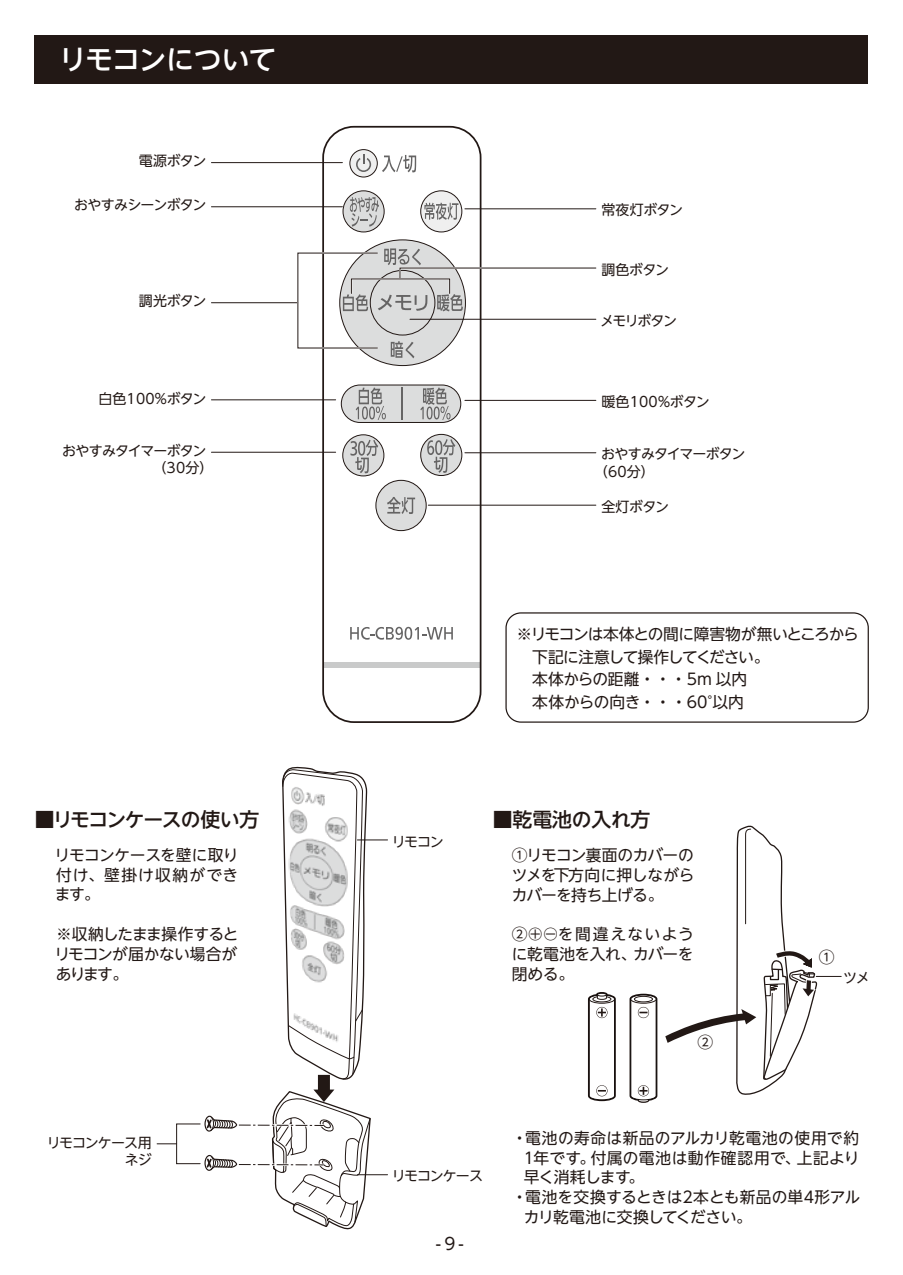
<style>
.page{position:relative;width:903px;height:1275px;background:#fff}
.page>*{position:absolute;margin:0;border:0;box-sizing:border-box;transform-origin:0 0}
.t1{font:500 28px "UD Shin Go NT Pro";letter-spacing:-.04em;color:#fff}
.t2{font:500 19.78px "UD Shin Go NT Pro";letter-spacing:-.065em;color:#221815}
.t3{font:500 19.78px "UD Shin Go NT Pro";letter-spacing:-.02em;color:#221815}
.t4{font:16.62px "UD Shin Go NT Pro";color:#221815}
.t5{font:15.75px/19.8px "UD Shin Go NT Pro";letter-spacing:-.02em;color:#221815;text-align:justify}
.t6{font:15.75px "UD Shin Go NT Pro";letter-spacing:-.04em;color:#221815}
.t7{font:15.75px "UD Shin Go NT Pro";letter-spacing:.01em;color:#221815}
.t8{font:15.75px "UD Shin Go NT Pro";letter-spacing:-.065em;color:#221815}
.t9{font:15.75px "UD Shin Go NT Pro";letter-spacing:.02em;color:#221815}
.t10{font:15.75px "UD Shin Go NT Pro";letter-spacing:.025em;color:#221815}
.t11{font:15.75px "UD Shin Go NT Pro";letter-spacing:-.075em;color:#221815}
.t12{font:15.75px "UD Shin Go NT Pro";color:#221815}
.t13{font:14px/17.5px "UD Shin Go NT Pro";letter-spacing:-.06em;color:#221815}
.t14{font:14px "UD Shin Go NT Pro";letter-spacing:.01em;color:#221815}
</style>
<div class="page">
<div style="left:350px;top:150px;width:27px;height:27px;background:#efefef;border-radius:50%"></div>
<div style="left:349px;top:149px;width:29px;height:28px;border:1px solid #221815;border-radius:50%"></div>
<div style="left:343px;top:191px;width:41px;height:41px;background:#dcdddd;border-radius:50%"></div>
<div style="left:343px;top:190px;width:41px;height:42px;border:1px solid #221815;border-radius:50%"></div>
<div style="left:421px;top:434px;width:41px;height:41px;background:#dcdddd;border-radius:50%"></div>
<div style="left:420px;top:434px;width:42px;height:42px;border:1px solid #221815;border-radius:50%"></div>
<div style="left:340px;top:240px;width:125px;height:126px;background:#dcdddd;border-radius:50%"></div>
<div style="left:370px;top:270px;width:65px;height:65px;border:1px solid #221815;border-radius:50%"></div>
<div style="left:341px;top:385px;width:120px;height:37px;background:#dcdddd;border-radius:19px"></div>
<div style="left:341px;top:385px;width:120px;height:38px;border:1px solid #221815;border-radius:19px"></div>
<div style="left:343px;top:435px;width:41px;height:41px;background:#dcdddd;border-radius:50%"></div>
<div style="left:342px;top:434px;width:42px;height:42px;border:1px solid #221815;border-radius:50%"></div>
<div style="left:421px;top:191px;width:41px;height:41px;background:#efefef;border-radius:50%"></div>
<div style="left:420px;top:190px;width:42px;height:42px;border:1px solid #221815;border-radius:50%"></div>
<div style="left:376px;top:480px;width:50px;height:51px;background:#dcdddd;border-radius:50%"></div>
<div style="left:375px;top:480px;width:52px;height:51px;border:1px solid #221815;border-radius:50%"></div>
<div style="left:323px;top:662px;width:157px;height:6px;background:#c9caca"></div>
<svg style="left:424px;top:203px;width:34px;height:17px"></svg>
<svg style="left:378px;top:295px;width:49px;height:16px"></svg>
<svg style="left:387px;top:497px;width:28px;height:17px"></svg>
<svg style="left:343px;top:294px;width:25px;height:17px"></svg>
<svg style="left:437px;top:294px;width:26px;height:17px"></svg>
<svg style="left:356px;top:387px;width:30px;height:33px"></svg>
<svg style="left:420px;top:387px;width:30px;height:33px"></svg>
<svg style="left:382px;top:155px;width:34px;height:17px"></svg>
<svg style="left:356px;top:155px;width:15px;height:17px"></svg>
<svg style="left:391px;top:341px;width:23px;height:17px"></svg>
<svg style="left:350px;top:627px;width:103px;height:13px"></svg>
<svg style="left:350px;top:440px;width:28px;height:33px"></svg>
<svg style="left:427px;top:439px;width:28px;height:34px"></svg>
<hr style="left:401px;top:388px;width:1px;height:32px;background:#656464">
<div style="left:322px;top:126px;width:159px;height:597px;border:2px solid #221815;border-radius:31px"></div>
<svg style="left:350px;top:197px;width:29px;height:30px"></svg>
<div style="left:35px;top:35px;width:833px;height:49px;background:#221815"></div>
<hr style="left:465px;top:208px;width:131px;height:1px;background:#221815">
<hr style="left:211px;top:162px;width:131px;height:1px;background:#221815">
<hr style="left:465px;top:400px;width:131px;height:1px;background:#221815">
<hr style="left:410px;top:319px;width:186px;height:1px;background:#221815">
<svg style="left:384px;top:248px;width:213px;height:33px"></svg>
<hr style="left:211px;top:399px;width:125px;height:1px;background:#221815">
<hr style="left:465px;top:452px;width:131px;height:1px;background:#221815">
<hr style="left:428px;top:505px;width:168px;height:1px;background:#221815">
<hr style="left:211px;top:452px;width:125px;height:1px;background:#221815">
<svg style="left:157px;top:1143px;width:19px;height:1px"></svg>
<hr style="left:211px;top:206px;width:131px;height:1px;background:#221815">
<hr style="left:211px;top:302px;width:87px;height:1px;background:#221815">
<div style="left:297px;top:252px;width:81px;height:97px;border:2px solid #fff"></div>
<div style="left:350px;top:278px;width:100px;height:16px;border:2px solid #fff"></div>
<hr style="left:357px;top:1174px;width:30px;height:1px;background:#221815">
<hr style="left:357px;top:839px;width:30px;height:1px;background:#221815">
<div style="left:176px;top:1123px;width:25px;height:41px;border:1px solid #221815"></div>
<svg style="left:204px;top:767px;width:167px;height:462px"></svg>
<svg style="left:629px;top:994px;width:28px;height:109px"></svg>
<svg style="left:588px;top:992px;width:28px;height:109px"></svg>
<div style="left:505px;top:612px;width:364px;height:111px;border:1px solid #221815;border-radius:15px"></div>
<svg style="left:665px;top:825px;width:176px;height:270px"></svg>
<h1 class="t1" style="left:59px;top:36px;width:219px">リモコンについて</h1>
<p class="t13" style="left:139px;top:152px;width:69px">電源ボタン</p>
<p class="t13" style="left:74px;top:196px;width:134px">おやすみシーンボタン</p>
<p class="t13" style="left:139px;top:292px;width:69px">調光ボタン</p>
<p class="t14" style="left:98px;top:387px;width:110px">白色100％ボタン</p>
<p class="t13" style="left:152px;top:441px;width:63px;text-indent:-90px">おやすみタイマーボタン（30分）</p>
<p class="t13" style="left:601px;top:201px;width:83px">常夜灯ボタン</p>
<p class="t13" style="left:601px;top:260px;width:69px">調色ボタン</p>
<p class="t13" style="left:600px;top:311px;width:78px">メモリボタン</p>
<p class="t14" style="left:601px;top:390px;width:110px">暖色100％ボタン</p>
<p class="t13" style="left:594px;top:445px;width:153px;text-indent:7px">おやすみタイマーボタン（60分）</p>
<p class="t13" style="left:601px;top:497px;width:69px">全灯ボタン</p>
<p class="t8" style="left:516px;top:621px;width:344px">※リモコンは本体との間に障害物が無いところから</p>
<p class="t11" style="left:516px;top:644px;width:255px">　下記に注意して操作してください。</p>
<p class="t5" style="left:516px;top:669px;width:232px">　本体からの距離・・・5m 以内</p>
<p class="t12" style="left:532px;top:689px;width:213px">本体からの向き・・・60°以内</p>
<p class="t2" style="left:35px;top:803px;width:226px">■リモコンケースの使い方</p>
<p class="t3" style="left:493px;top:803px;width:159px">■乾電池の入れ方</p>
<p class="t5" style="left:55px;top:844px;width:186px">リモコンケースを壁に取り付け、壁掛け収納ができます。</p>
<p class="t5" style="left:55px;top:924px;width:185px">※収納したまま操作するとリモコンが届かない場合があります。</p>
<p class="t13" style="left:392px;top:832px;width:53px">リモコン</p>
<p class="t5" style="left:512px;top:844px;width:184px">①リモコン裏面のカバーのツメを下方向に押しながらカバーを持ち上げる。</p>
<p class="t5" style="left:512px;top:924px;width:184px">②⊕⊖を間違えないように乾電池を入れ、カバーを閉める。</p>
<p class="t5" style="left:697px;top:1031px;width:17px">②</p>
<p class="t5" style="left:819px;top:947px;width:17px">①</p>
<p class="t13" style="left:843px;top:969px;width:28px">ツメ</p>
<p class="t13" style="left:47px;top:1133px;width:106px;text-align:right">リモコンケース用ネジ</p>
<p class="t13" style="left:392px;top:1167px;width:93px">リモコンケース</p>
<p class="t4" style="left:436px;top:1230px;width:30px">-9-</p>
<p class="t9" style="left:512px;top:1125px;width:349px">・電池の寿命は新品のアルカリ乾電池の使用で約</p>
<p class="t10" style="left:524px;top:1145px;width:337px">1年です。付属の電池は動作確認用で、上記より</p>
<p class="t6" style="left:524px;top:1165px;width:122px">早く消耗します。</p>
<p class="t7" style="left:512px;top:1184px;width:350px">・電池を交換するときは2本とも新品の単4形アル</p>
<p class="t6" style="left:524px;top:1204px;width:230px">カリ乾電池に交換してください。</p>
</div>
